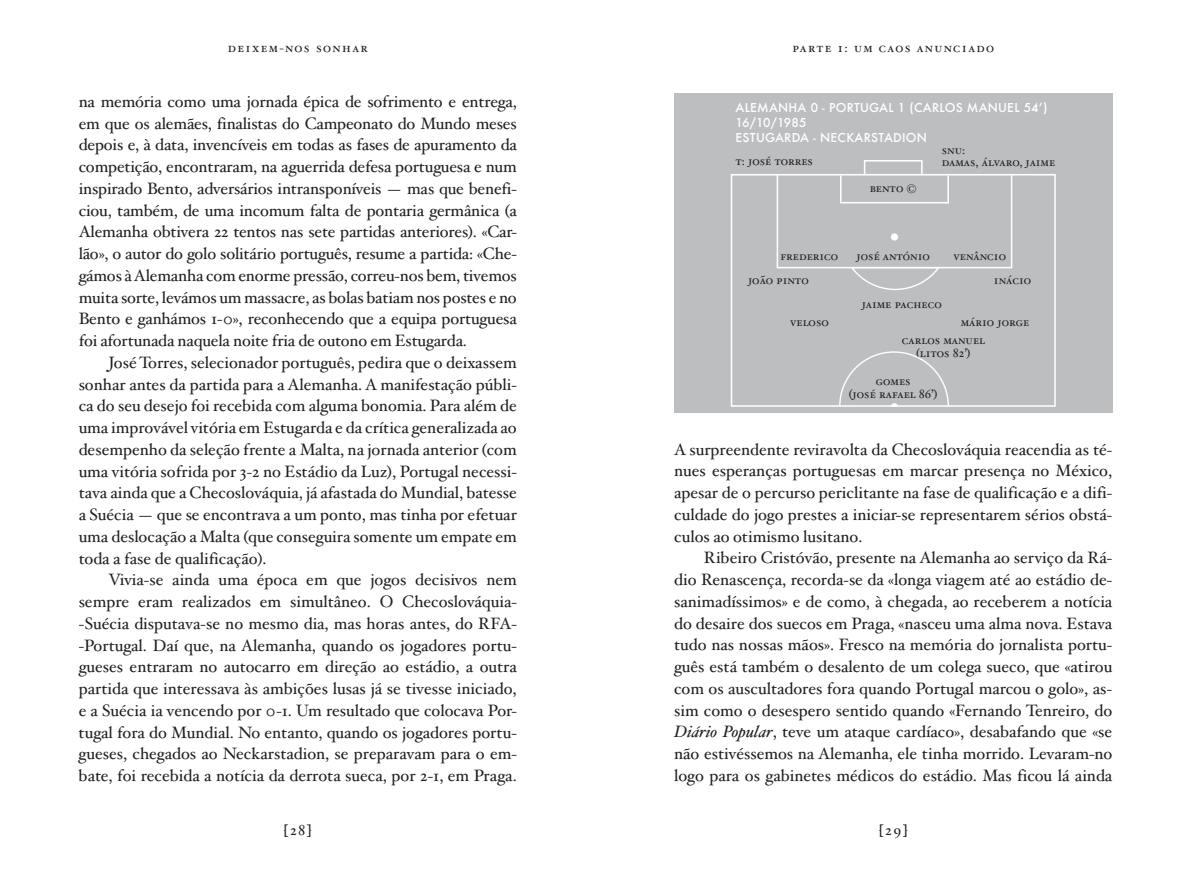
<style>
.page{position:relative;width:1191px;height:893px;background:#fff}
.page>*{position:absolute;margin:0;border:0;box-sizing:border-box;transform-origin:0 0}
.t1{font:16.5px/21.8px "Hoefler Text";color:#231f20;text-align:justify}
.t2{font:15px "Hoefler Text Roman Small Caps";color:#231f20}
.t3{font:13.5px "Hoefler Text Roman Small Caps";letter-spacing:.1em;color:#231f20}
.t4{font:12.45px/12.5px "Hoefler Text Roman SC";color:#231f20;text-align:center}
.t5{font:500 12px/15px "Futura";letter-spacing:.02em;color:#fff}
.s1{font-style:italic}
</style>
<div class="page">
<div style="left:674px;top:94px;width:438px;height:319px;background:#bcbec0"></div>
<div style="left:730px;top:174px;width:325px;height:233px;border:2px solid #fff"></div>
<div style="left:776px;top:174px;width:236px;height:94px;border:2px solid #fff"></div>
<div style="left:840px;top:175px;width:109px;height:28px;border:2px solid #fff"></div>
<svg style="left:850px;top:266px;width:91px;height:24px"></svg>
<div style="left:891px;top:233px;width:7px;height:8px;background:#fff;border-radius:50%"></div>
<svg style="left:838px;top:351px;width:111px;height:56px"></svg>
<div style="left:864px;top:160px;width:58px;height:16px;border:2px solid #fff"></div>
<p class="t3" style="left:228px;top:39px;width:141px">deixem-nos sonhar</p>
<p class="t3" style="left:792px;top:39px;width:203px">parte 1: um caos anunciado</p>
<p class="t1" style="left:79px;top:91px;width:440px">na memória como uma jornada épica de sofrimento e entrega, em que os alemães, finalistas do Campeonato do Mundo meses depois e, à data, invencíveis em todas as fases de apuramento da competição, encontraram, na aguerrida defesa portuguesa e num inspirado Bento, adversários intransponíveis — mas que benefi‑ ciou, também, de uma incomum falta de pontaria germânica (a Alemanha obtivera 22 tentos nas sete partidas anteriores). «Car‑ lão», o autor do golo solitário português, resume a partida: «Che‑ gámos à Alemanha com enorme pressão, correu‑nos bem, tivemos muita sorte, levámos um massacre, as bolas batiam nos postes e no Bento e ganhámos 1‑0», reconhecendo que a equipa portuguesa foi afortunada naquela noite fria de outono em Estugarda.</p>
<p class="t1" style="left:79px;top:352px;width:440px;text-indent:30px">José Torres, selecionador português, pedira que o deixassem sonhar antes da partida para a Alemanha. A manifestação públi‑ ca do seu desejo foi recebida com alguma bonomia. Para além de uma improvável vitória em Estugarda e da crítica generalizada ao desempenho da seleção frente a Malta, na jornada anterior (com uma vitória sofrida por 3‑2 no Estádio da Luz), Portugal necessi‑ tava ainda que a Checoslováquia, já afastada do Mundial, batesse a Suécia — que se encontrava a um ponto, mas tinha por efetuar uma deslocação a Malta (que conseguira somente um empate em toda a fase de qualificação).</p>
<p class="t1" style="left:79px;top:569px;width:440px;text-indent:30px">Vivia‑se ainda uma época em que jogos decisivos nem sempre eram realizados em simultâneo. O Checoslováquia-‑Suécia disputava‑se no mesmo dia, mas horas antes, do RFA-‑Portugal. Daí que, na Alemanha, quando os jogadores portu‑ gueses entraram no autocarro em direção ao estádio, a outra partida que interessava às ambições lusas já se tivesse iniciado, e a Suécia ia vencendo por 0‑1. Um resultado que colocava Por‑ tugal fora do Mundial. No entanto, quando os jogadores portu‑ gueses, chegados ao Neckarstadion, se preparavam para o em‑ bate, foi recebida a notícia da derrota sueca, por 2‑1, em Praga.</p>
<p class="t2" style="left:283px;top:820px;width:30px">[28]</p>
<p class="t5" style="left:735px;top:100px;width:313px">ALEMANHA 0 - PORTUGAL 1 (CARLOS MANUEL 54’)<br>16/10/1985<br>ESTUGARDA - NECKARSTADI ON</p>
<p class="t4" style="left:735px;top:155px;width:79px">t: josé torres</p>
<p class="t4" style="left:869px;top:182px;width:49px">bento ©</p>
<p class="t4" style="left:941px;top:144px;width:115px;text-align:left">snu:<br>damas, álvaro, jaime</p>
<p class="t4" style="left:780px;top:250px;width:59px">frederico</p>
<p class="t4" style="left:748px;top:274px;width:62px">joão pinto</p>
<p class="t4" style="left:856px;top:250px;width:75px">josé antónio</p>
<p class="t4" style="left:861px;top:298px;width:81px">jaime pacheco</p>
<p class="t4" style="left:953px;top:250px;width:54px">venâncio</p>
<p class="t4" style="left:994px;top:274px;width:39px">inácio</p>
<p class="t4" style="left:790px;top:316px;width:40px">veloso</p>
<p class="t4" style="left:960px;top:316px;width:70px">mário jorge</p>
<p class="t4" style="left:902px;top:334px;width:85px">carlos manuel (litos 82’)</p>
<p class="t4" style="left:849px;top:375px;width:90px">gomes<br>(josé rafael 86’)</p>
<p class="t1" style="left:674px;top:439px;width:439px">A surpreendente reviravolta da Checoslováquia reacendia as té‑ nues esperanças portuguesas em marcar presença no México, apesar de o percurso periclitante na fase de qualificação e a difi‑ culdade do jogo prestes a iniciar‑se representarem sérios obstá‑ culos ao otimismo lusitano.</p>
<p class="t1" style="left:674px;top:548px;width:440px;text-indent:30px">Ribeiro Cristóvão, presente na Alemanha ao serviço da Rá‑ dio Renascença, recorda‑se da «longa viagem até ao estádio de‑ sanimadíssimos» e de como, à chegada, ao receberem a notícia do desaire dos suecos em Praga, «nasceu uma alma nova. Estava tudo nas nossas mãos». Fresco na memória do jornalista portu‑ guês está também o desalento de um colega sueco, que «atirou com os auscultadores fora quando Portugal marcou o golo», as‑ sim como o desespero sentido quando «Fernando Tenreiro, do <span class="s1">Diário Popular</span>, teve um ataque cardíaco», desabafando que «se não estivéssemos na Alemanha, ele tinha morrido. Levaram‑no logo para os gabinetes médicos do estádio. Mas ficou lá ainda</p>
<p class="t2" style="left:878px;top:820px;width:31px">[29]</p>
</div>
